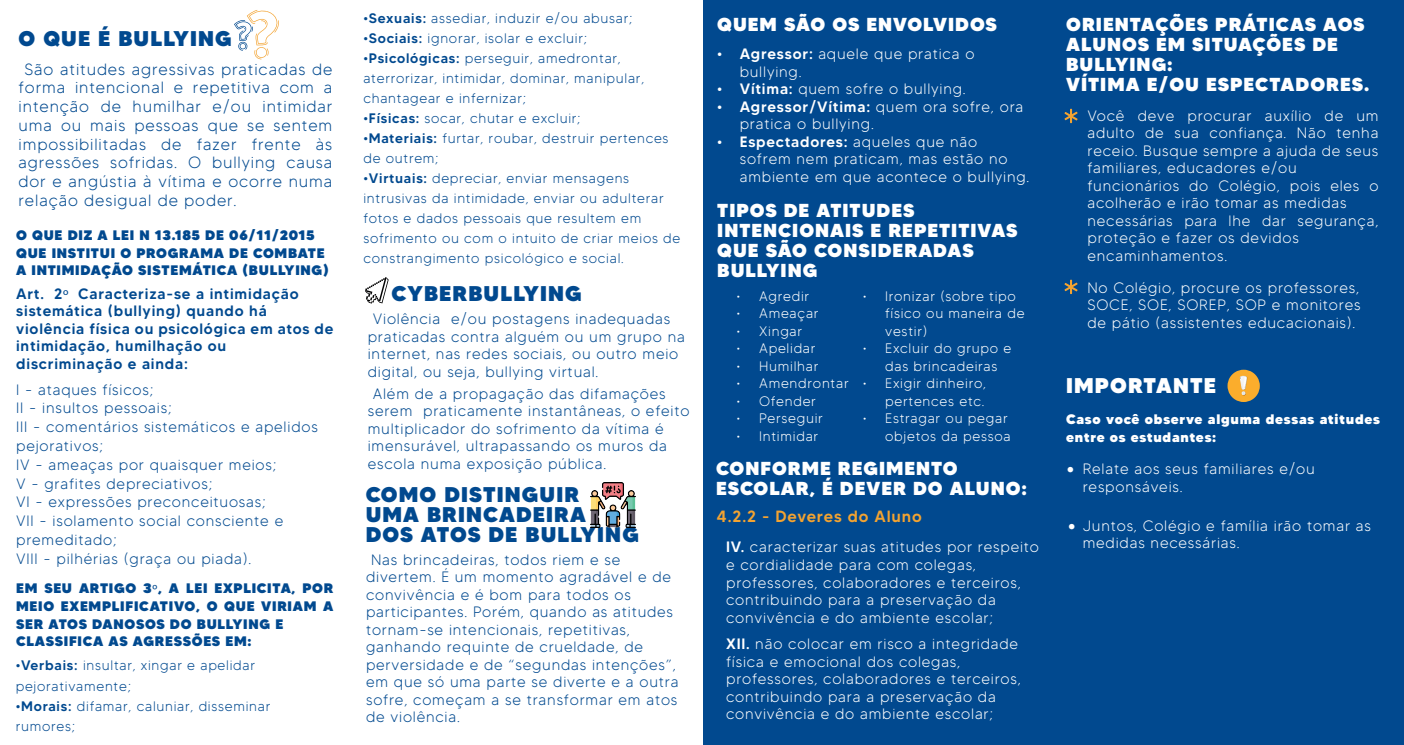
<style>
.page{position:relative;width:1404px;height:745px;background:#fff}
.page>*{position:absolute;margin:0;border:0;box-sizing:border-box;transform-origin:0 0}
.t1{font:500 23.5px "MADETOMMY";color:#fff}
.t2{font:900 21.25px/20px "MADETOMMY";letter-spacing:.055em;color:#01498f}
.t3{font:900 21.25px "MADETOMMY";letter-spacing:.055em;color:#fff}
.t4{font:900 18.75px/20px "MADETOMMY";letter-spacing:.055em;color:#fff}
.t5{font:300 16.25px/18.8px "MADETOMMY";letter-spacing:.055em;color:#01498f;text-align:justify}
.t6{font:500 16.25px "MADETOMMY";letter-spacing:.055em;color:#f3a331}
.t7{font:300 15px/17.5px "MADETOMMY";letter-spacing:.055em;color:#fff}
.t8{font:300 15px/17.5px "MADETOMMY";letter-spacing:.055em;color:#01498f}
.t9{font:500 15px/17.5px "MADETOMMY";letter-spacing:.055em;color:#01498f}
.t10{font:300 13.75px/20px "MADETOMMY";letter-spacing:.055em;color:#01498f}
.t11{font:300 13.75px/17.5px "MADETOMMY";letter-spacing:.055em;color:#fff}
.t12{font:900 13.75px/17.5px "MADETOMMY";letter-spacing:.055em;color:#01498f}
.t13{font:900 13.75px/17.5px "MADETOMMY";letter-spacing:.055em;color:#fff}
.s1{font-family:"Myriad Pro";font-weight:400}
.s2{font-weight:500}
</style>
<div class="page">
<div style="left:702px;top:0;width:350px;height:744px;background:#01498f"></div>
<div style="left:1052px;top:0;width:351px;height:744px;background:#01498f"></div>
<svg style="left:1227px;top:369px;width:32px;height:33px"></svg>
<svg style="left:365px;top:277px;width:23px;height:26px"></svg>
<svg style="left:1064px;top:109px;width:13px;height:14px"></svg>
<svg style="left:1064px;top:279px;width:13px;height:15px"></svg>
<svg style="left:234px;top:10px;width:45px;height:49px"></svg>
<img style="left:590px;top:482px;width:45px;height:45px">
<h2 class="t2" style="left:19px;top:28px;width:215px">O QUE É BULLYING</h2>
<p class="t5" style="left:19px;top:59px;width:315px;text-indent:6px">São atitudes agressivas praticadas de forma intencional e repetitiva com a intenção de humilhar e/ou intimidar uma ou mais pessoas que se sentem impossibilitadas de fazer frente às agressões sofridas. O bullying causa dor e angústia à vítima e ocorre numa relação desigual de poder.</p>
<p class="t12" style="left:16px;top:226px;width:314px">O QUE DIZ A LEI N 13.185 DE 06/11/2015<br>QUE INSTITUI O PROGRAMA DE COMBATE<br>A INTIMIDAÇÃO SISTEMÁTICA (BULLYING)</p>
<p class="t9" style="left:16px;top:284px;width:319px">Art. 2<span class="s1">º</span> Caracteriza-se a intimidação sistemática (bullying) quando há violência física ou psicológica em atos de intimidação, humilhação ou discriminação e ainda:</p>
<p class="t8" style="left:16px;top:380px;width:303px;line-height:18.8px">I - ataques físicos;<br>II - insultos pessoais;<br>III - comentários sistemáticos e apelidos pejorativos;<br>IV - ameaças por quaisquer meios;<br>V - grafites depreciativos;<br>VI - expressões preconceituosas;<br>VII - isolamento social consciente e premeditado;<br>VIII - pilhérias (graça ou piada).</p>
<p class="t12" style="left:16px;top:579px;width:319px">EM SEU ARTIGO 3<span class="s1">º</span>, A LEI EXPLICITA, POR<br>MEIO EXEMPLIFICATIVO, O QUE VIRIAM A<br>SER ATOS DANOSOS DO BULLYING E<br>CLASSIFICA AS AGRESSÕES EM:</p>
<p class="t10" style="left:16px;top:655px;width:241px"><span class="s2">•Verbais:</span> insultar, xingar e apelidar pejorativamente;</p>
<p class="t10" style="left:16px;top:695px;width:256px"><span class="s2">•Morais:</span> difamar, caluniar, disseminar rumores;</p>
<p class="t10" style="left:363px;top:8px;width:270px"><span class="s2">•Sexuais:</span> assediar, induzir e/ou abusar;</p>
<p class="t10" style="left:363px;top:28px;width:225px"><span class="s2">•Sociais:</span> ignorar, isolar e excluir;</p>
<p class="t10" style="left:363px;top:48px;width:282px"><span class="s2">•Psicológicas:</span> perseguir, amedrontar, aterrorizar, intimidar, dominar, manipular, chantagear e infernizar;</p>
<p class="t10" style="left:363px;top:108px;width:219px"><span class="s2">•Físicas:</span> socar, chutar e excluir;</p>
<p class="t10" style="left:363px;top:128px;width:306px"><span class="s2">•Materiais:</span> furtar, roubar, destruir pertences de outrem;</p>
<p class="t10" style="left:363px;top:168px;width:318px"><span class="s2">•Virtuais:</span> depreciar, enviar mensagens intrusivas da intimidade, enviar ou adulterar fotos e dados pessoais que resultem em sofrimento ou com o intuito de criar meios de constrangimento psicológico e social.</p>
<h2 class="t2" style="left:391px;top:283px;width:192px">CYBERBULLYING</h2>
<p class="t8" style="left:368px;top:310px;width:319px;text-indent:5px">Violência e/ou postagens inadequadas praticadas contra alguém ou um grupo na internet, nas redes sociais, ou outro meio digital, ou seja, bullying virtual.</p>
<p class="t8" style="left:368px;top:384px;width:323px;text-indent:5px">Além de a propagação das difamações serem praticamente instantâneas, o efeito multiplicador do sofrimento da vítima é imensurável, ultrapassando os muros da escola numa exposição pública.</p>
<h2 class="t2" style="left:365px;top:483px;width:275px">COMO DISTINGUIR<br>UMA BRINCADEIRA<br>DOS ATOS DE BULLYING</h2>
<p class="t8" style="left:366px;top:550px;width:314px;text-indent:5px">Nas brincadeiras, todos riem e se divertem. É um momento agradável e de convivência e é bom para todos os participantes. Porém, quando as atitudes tornam-se intencionais, repetitivas, ganhando requinte de crueldade, de perversidade e de “segundas intenções”, em que só uma parte se diverte e a outra sofre, começam a se transformar em atos de violência.</p>
<p class="t4" style="left:717px;top:15px;width:281px">QUEM SÃO OS ENVOLVIDOS</p>
<p class="t7" style="left:739px;top:45px;width:236px;text-indent:-22px"><span class="s2">• Agressor:</span> aquele que pratica o bullying.</p>
<p class="t7" style="left:717px;top:80px;width:250px"><span class="s2">• Vítima:</span> quem sofre o bullying.</p>
<p class="t7" style="left:739px;top:98px;width:285px;text-indent:-22px"><span class="s2">• Agressor/Vítima:</span> quem ora sofre, ora pratica o bullying.</p>
<p class="t7" style="left:739px;top:133px;width:291px;text-indent:-22px"><span class="s2">• Espectadores:</span> aqueles que não sofrem nem praticam, mas estão no ambiente em que acontece o bullying.</p>
<p class="t4" style="left:717px;top:200px;width:302px">TIPOS DE ATITUDES<br>INTENCIONAIS E REPETITIVAS<br>QUE SÃO CONSIDERADAS<br>BULLYING</p>
<p class="t11" style="left:736px;top:287px;width:74px">• Agredir</p>
<p class="t11" style="left:736px;top:304px;width:83px">• Ameaçar</p>
<p class="t11" style="left:736px;top:322px;width:67px">• Xingar</p>
<p class="t11" style="left:736px;top:339px;width:80px">• Apelidar</p>
<p class="t11" style="left:736px;top:357px;width:83px">• Humilhar</p>
<p class="t11" style="left:736px;top:374px;width:113px">• Amendrontar</p>
<p class="t11" style="left:736px;top:392px;width:81px">• Ofender</p>
<p class="t11" style="left:736px;top:409px;width:88px">• Perseguir</p>
<p class="t11" style="left:736px;top:427px;width:83px">• Intimidar</p>
<p class="t11" style="left:885px;top:287px;width:141px;text-indent:-22px">• Ironizar (sobre tipo físico ou maneira de vestir)</p>
<p class="t11" style="left:885px;top:339px;width:128px;text-indent:-22px">• Excluir do grupo e das brincadeiras</p>
<p class="t11" style="left:862px;top:374px;width:125px;text-align:right">• Exigir dinheiro, pertences etc.</p>
<p class="t11" style="left:862px;top:409px;width:150px;text-align:right">• Estragar ou pegar objetos da pessoa</p>
<p class="t4" style="left:716px;top:458px;width:312px">CONFORME REGIMENTO<br>ESCOLAR, É DEVER DO ALUNO:</p>
<p class="t6" style="left:716px;top:506px;width:207px">4.2.2 - Deveres do Aluno</p>
<p class="t7" style="left:726px;top:538px;width:314px"><span class="s2">IV.</span> caracterizar suas atitudes por respeito e cordialidade para com colegas, professores, colaboradores e terceiros, contribuindo para a preservação da convivência e do ambiente escolar;</p>
<p class="t7" style="left:726px;top:634px;width:296px"><span class="s2">XII.</span> não colocar em risco a integridade física e emocional dos colegas, professores, colaboradores e terceiros, contribuindo para a preservação da convivência e do ambiente escolar;</p>
<p class="t4" style="left:1066px;top:14px;width:304px">ORIENTAÇÕES PRÁTICAS AOS<br>ALUNOS EM SITUAÇÕES DE<br>BULLYING:<br>VÍTIMA E/OU ESPECTADORES.</p>
<p class="t7" style="left:1087px;top:107px;width:292px">Você deve procurar auxílio de um adulto de sua confiança. Não tenha receio. Busque sempre a ajuda de seus familiares, educadores e/ou funcionários do Colégio, pois eles o acolherão e irão tomar as medidas necessárias para lhe dar segurança, proteção e fazer os devidos encaminhamentos.</p>
<p class="t7" style="left:1087px;top:278px;width:274px;text-align:justify">No Colégio, procure os professores, SOCE, SOE, SOREP, SOP e monitores de pátio (assistentes educacionais).</p>
<h2 class="t3" style="left:1065px;top:372px;width:151px">IMPORTANTE</h2>
<p class="t13" style="left:1065px;top:410px;width:315px">Caso você observe alguma dessas atitudes entre os estudantes:</p>
<p class="t7" style="left:1082px;top:460px;width:233px">Relate aos seus familiares e/ou responsáveis.</p>
<p class="t7" style="left:1082px;top:516px;width:290px">Juntos, Colégio e família irão tomar as medidas necessárias.</p>
<h1 class="t1" style="left:1066px;top:454px;width:10px">•</h1>
<h1 class="t1" style="left:1067px;top:511px;width:10px">•</h1>
</div>
